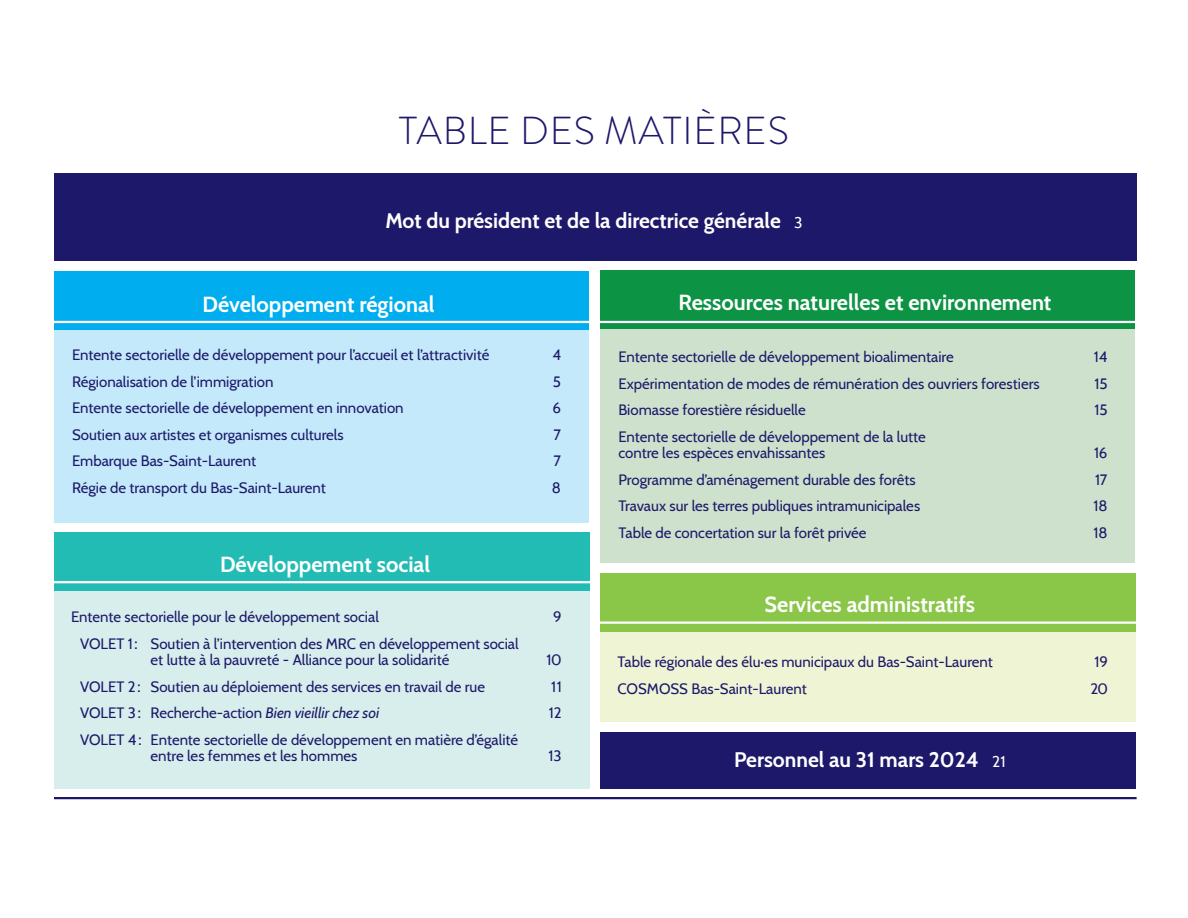
<style>
.page{position:relative;width:1188px;height:918px;background:#fff}
.page>*{position:absolute;margin:0;border:0;box-sizing:border-box;transform-origin:0 0}
.t1{font:300 39px "Brandon Grotesque";letter-spacing:.02em;color:#1d186a}
.t2{font:700 21.75px "Cabin";color:#fff}
.t3{font:700 21px "Cabin";color:#fff}
.t4{font:15px/16.5px "Cabin";color:#1d186a}
.s1{font-weight:400;font-size:15.6px}
.s2{font-style:italic}
</style>
<div class="page">
<div style="left:600px;top:628px;width:536px;height:94px;background:#eef4d4"></div>
<div style="left:600px;top:304px;width:535px;height:259px;background:#cee1cc"></div>
<div style="left:55px;top:584px;width:535px;height:204px;background:#d7eeec"></div>
<div style="left:54px;top:323px;width:535px;height:200px;background:#c3e9fa"></div>
<div style="left:54px;top:173px;width:1083px;height:88px;background:#1d186a"></div>
<div style="left:54px;top:532px;width:536px;height:59px;background:#22bcb5"></div>
<div style="left:600px;top:574px;width:536px;height:58px;background:#8ac648"></div>
<div style="left:600px;top:732px;width:536px;height:56px;background:#1d186a"></div>
<div style="left:54px;top:272px;width:535px;height:58px;background:#00aeef"></div>
<div style="left:600px;top:271px;width:535px;height:58px;background:#0d9344"></div>
<hr style="left:49px;top:321px;width:1102px;height:2px;background:#fff">
<hr style="left:54px;top:797px;width:1083px;height:2px;background:#1d186a">
<hr style="left:49px;top:581px;width:545px;height:2px;background:#fff">
<hr style="left:594px;top:622px;width:545px;height:2px;background:#fff">
<h1 class="t1" style="left:399px;top:104px;width:392px">TABLE DES MATIÈRES</h1>
<h3 class="t3" style="left:385px;top:204px;width:419px">Mot du président et de la directrice générale <span class="s1">3</span></h3>
<h2 class="t2" style="left:203px;top:287px;width:234px">Développement régional</h2>
<h2 class="t2" style="left:679px;top:285px;width:374px">Ressources naturelles et environnement</h2>
<p class="t4" style="left:72px;top:346px;width:419px">Entente sectorielle de développement pour l’accueil et l’attractivité</p>
<p class="t4" style="left:552px;top:346px;width:10px">4</p>
<p class="t4" style="left:72px;top:372px;width:203px">Régionalisation de l’immigration</p>
<p class="t4" style="left:553px;top:372px;width:10px">5</p>
<p class="t4" style="left:72px;top:399px;width:333px">Entente sectorielle de développement en innovation</p>
<p class="t4" style="left:553px;top:399px;width:10px">6</p>
<p class="t4" style="left:72px;top:425px;width:273px">Soutien aux artistes et organismes culturels</p>
<p class="t4" style="left:554px;top:425px;width:9px">7</p>
<p class="t4" style="left:72px;top:452px;width:186px">Embarque Bas-Saint-Laurent</p>
<p class="t4" style="left:554px;top:452px;width:9px">7</p>
<p class="t4" style="left:72px;top:478px;width:255px">Régie de transport du Bas-Saint-Laurent</p>
<p class="t4" style="left:552px;top:478px;width:11px">8</p>
<h2 class="t2" style="left:220px;top:547px;width:212px">Développement social</h2>
<p class="t4" style="left:71px;top:608px;width:309px">Entente sectorielle pour le développement social</p>
<p class="t4" style="left:553px;top:608px;width:10px">9</p>
<p class="t4" style="left:80px;top:634px;width:440px;text-align:center">VOLET 1: Soutien à l’intervention des MRC en développement social et lutte à la pauvreté - Alliance pour la solidarité</p>
<p class="t4" style="left:547px;top:651px;width:17px">10</p>
<p class="t4" style="left:80px;top:677px;width:406px">VOLET 2: Soutien au déploiement des services en travail de rue</p>
<p class="t4" style="left:551px;top:677px;width:12px">11</p>
<p class="t4" style="left:80px;top:704px;width:301px">VOLET 3: Recherche-action <span class="s2">Bien vieillir chez soi</span></p>
<p class="t4" style="left:549px;top:704px;width:14px">12</p>
<p class="t4" style="left:151px;top:730px;width:369px;text-indent:-70px">VOLET 4: Entente sectorielle de développement en matière d’égalité entre les femmes et les hommes</p>
<p class="t4" style="left:549px;top:747px;width:15px">13</p>
<p class="t4" style="left:618px;top:348px;width:337px">Entente sectorielle de développement bioalimentaire</p>
<p class="t4" style="left:1094px;top:348px;width:15px">14</p>
<p class="t4" style="left:618px;top:374px;width:423px">Expérimentation de modes de rémunération des ouvriers forestiers</p>
<p class="t4" style="left:1094px;top:374px;width:15px">15</p>
<p class="t4" style="left:618px;top:401px;width:189px">Biomasse forestière résiduelle</p>
<p class="t4" style="left:1094px;top:401px;width:15px">15</p>
<p class="t4" style="left:618px;top:427px;width:309px">Entente sectorielle de développement de la lutte contre les espèces envahissantes</p>
<p class="t4" style="left:1094px;top:444px;width:15px">16</p>
<p class="t4" style="left:618px;top:470px;width:299px">Programme d’aménagement durable des forêts</p>
<p class="t4" style="left:1095px;top:470px;width:14px">17</p>
<p class="t4" style="left:618px;top:497px;width:303px">Travaux sur les terres publiques intramunicipales</p>
<p class="t4" style="left:1093px;top:497px;width:15px">18</p>
<p class="t4" style="left:618px;top:523px;width:250px">Table de concertation sur la forêt privée</p>
<p class="t4" style="left:1093px;top:523px;width:15px">18</p>
<h2 class="t2" style="left:765px;top:587px;width:212px">Services administratifs</h2>
<p class="t4" style="left:618px;top:652px;width:377px">Table régionale des élu·es municipaux du Bas-Saint-Laurent</p>
<p class="t4" style="left:1095px;top:652px;width:15px">19</p>
<p class="t4" style="left:618px;top:680px;width:191px">COSMOSS Bas-Saint-Laurent</p>
<p class="t4" style="left:1091px;top:680px;width:19px">20</p>
<h3 class="t3" style="left:734px;top:743px;width:273px">Personnel au 31 mars 2024 <span class="s1">21</span></h3>
</div>
